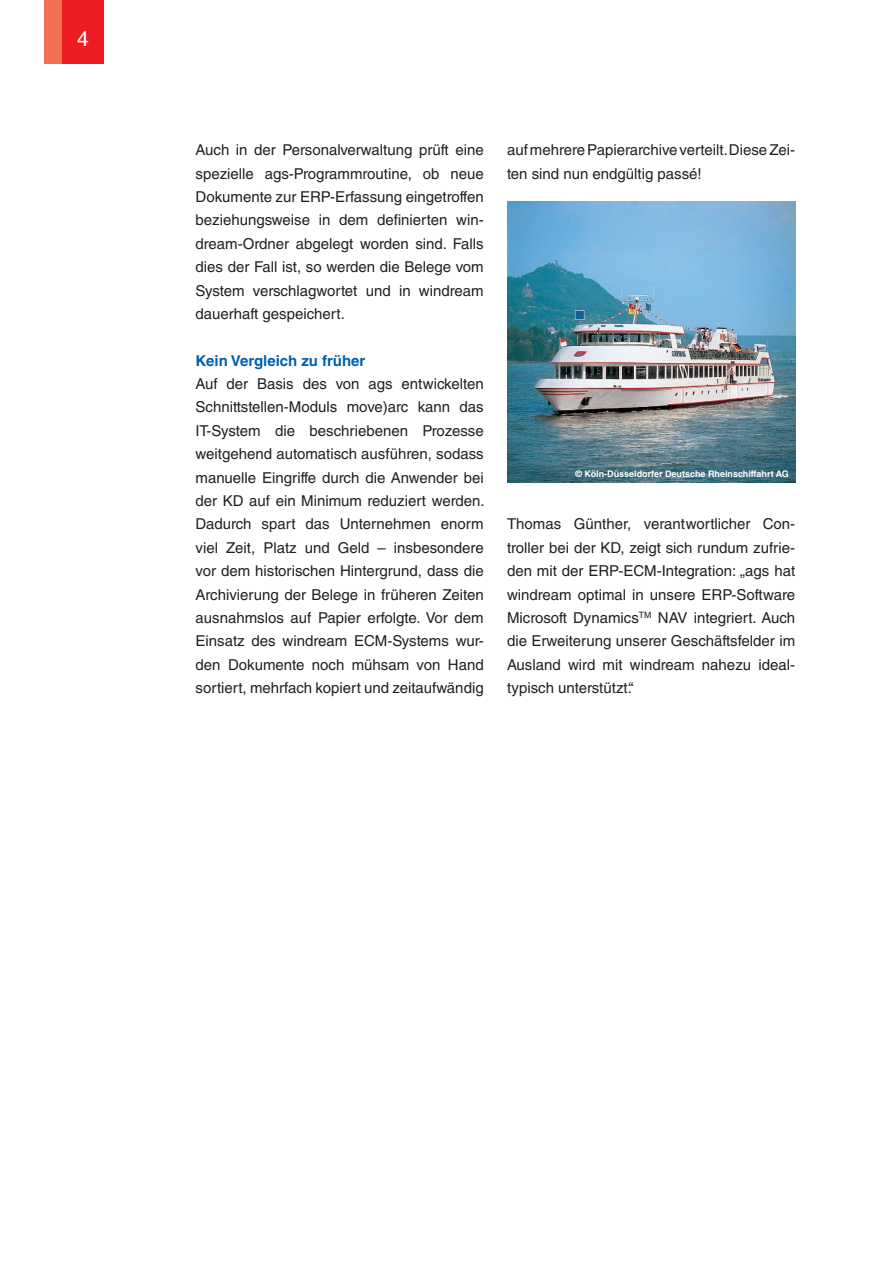
<style>
.page{position:relative;width:893px;height:1263px;background:#fff}
.page>*{position:absolute;margin:0;border:0;box-sizing:border-box;transform-origin:0 0}
.t1{font:21px "Helvetica LT Std";color:#fff}
.t2{font:15px/23.4px "Helvetica LT Std";color:#231f20;text-align:justify}
.t3{font:700 15px "Helvetica LT Std";color:#0160ae}
.t4{font:700 9px "Helvetica LT Std";color:#fff}
</style>
<div class="page">
<hr style="left:892px;top:1176px;width:1px;height:87px;background:#0160ae">
<div style="left:62px;top:0;width:42px;height:64px;background:#ee1d23"></div>
<div style="left:45px;top:0;width:17px;height:64px;background:#f36f51"></div>
<img style="left:507px;top:202px;width:288px;height:281px">
<h1 class="t1" style="left:77px;top:26px;width:13px">4</h1>
<p class="t2" style="left:196px;top:138px;width:290px">Auch in der Personalverwaltung prüft eine spezielle ags-Programmroutine, ob neue Dokumente zur ERP-Erfassung eingetroffen beziehungsweise in dem definierten win&shy;dream-Ordner abgelegt worden sind. Falls dies der Fall ist, so werden die Belege vom System verschlagwortet und in windream dauerhaft gespeichert.</p>
<p class="t3" style="left:196px;top:351px;width:171px">Kein Vergleich zu früher</p>
<p class="t2" style="left:196px;top:372px;width:290px">Auf der Basis des von ags entwickelten Schnittstellen-Moduls move)arc kann das IT-System die beschriebenen Prozesse weitgehend automatisch ausführen, sodass manuelle Eingriffe durch die Anwender bei der KD auf ein Minimum reduziert werden.<br>Dadurch spart das Unternehmen enorm viel Zeit, Platz und Geld – insbesondere vor dem historischen Hintergrund, dass die Archivierung der Belege in früheren Zeiten ausnahmslos auf Papier erfolgte. Vor dem Einsatz des windream ECM-Systems wur&shy;den Dokumente noch mühsam von Hand sortiert, mehrfach kopiert und zeitaufwändig</p>
<p class="t2" style="left:507px;top:138px;width:290px">auf mehrere Papierarchive verteilt. Diese Zei&shy;ten sind nun endgültig passé!</p>
<p class="t4" style="left:575px;top:469px;width:215px">© Köln-Düsseldorfer Deutsche Rheinschiffahrt AG</p>
<p class="t2" style="left:507px;top:512px;width:290px">Thomas Günther, verantwortlicher Con&shy;troller bei der KD, zeigt sich rundum zufrie&shy;den mit der ERP-ECM-Integration: „ags hat windream optimal in unsere ERP-Software Microsoft Dynamics<sup>TM</sup> NAV integriert. Auch die Erweiterung unserer Geschäftsfelder im Ausland wird mit windream nahezu ideal&shy;typisch unterstützt.“</p>
</div>
